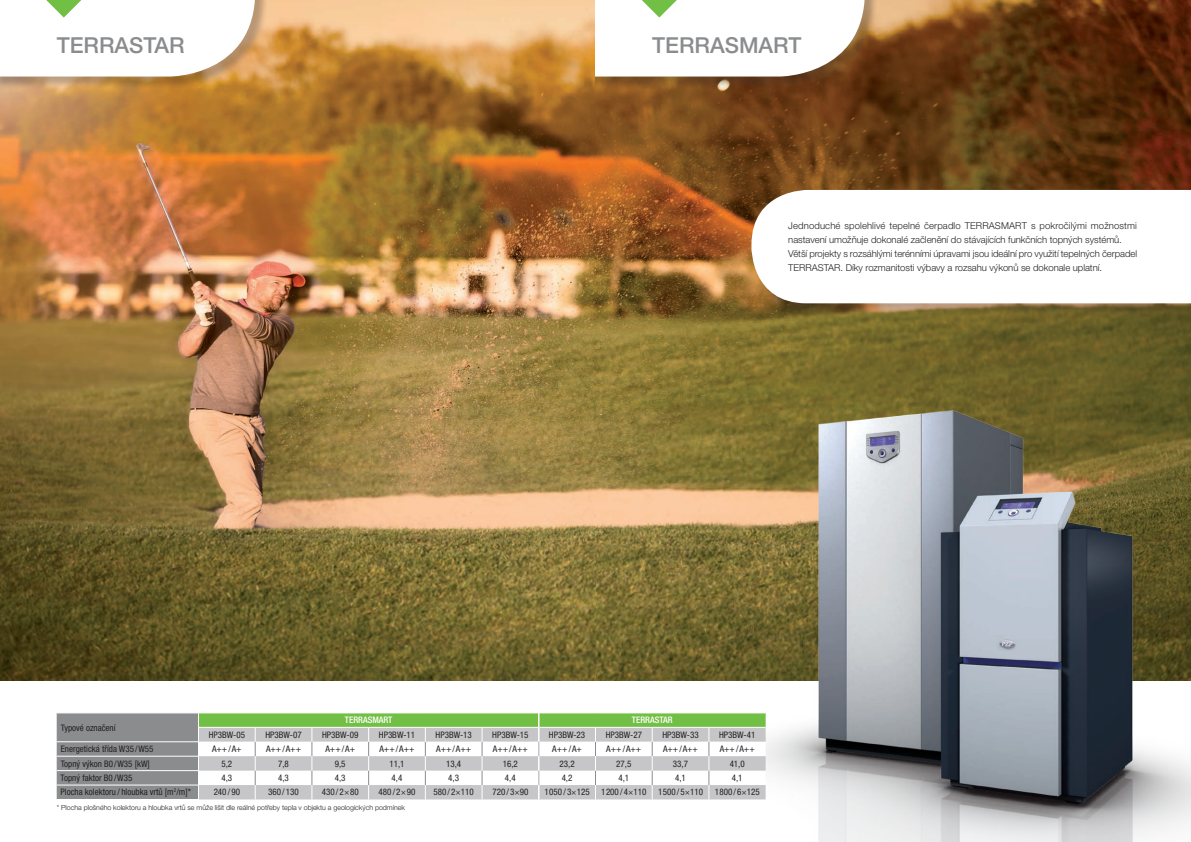
<style>
.page{position:relative;width:1191px;height:842px;background:#fff}
.page>*{position:absolute;margin:0;border:0;box-sizing:border-box;transform-origin:0 0}
.t1{font:500 22px "Helvetica Neue LT Pro";color:#8b8c8e}
.t2{font:300 9.5px/14px "Helvetica Neue LT Pro";letter-spacing:-.005em;color:#231f20}
.t3{font:condensed 9px "Helvetica Neue LT Pro";color:#231f20}
.t4{font:500 condensed 9px "Helvetica Neue LT Pro";color:#fff}
.t5{font:300 7px "Helvetica Neue LT Pro";color:#231f20}
</style>
<div class="page">
<img style="left:0;top:0;width:1191px;height:680px">
<div style="left:595px;top:0;width:283px;height:90px;background:#231f20;opacity:.3"></div>
<div style="left:0;top:0;width:268px;height:90px;background:#231f20;opacity:.3"></div>
<svg style="left:0;top:0;width:255px;height:77px"></svg>
<svg style="left:595px;top:0;width:270px;height:77px"></svg>
<img style="left:643px;top:367px;width:548px;height:475px">
<div style="left:752px;top:191px;width:439px;height:126px;background:#231f20;opacity:.3"></div>
<svg style="left:751px;top:190px;width:440px;height:113px"></svg>
<svg style="left:57px;top:713px;width:708px;height:86px"></svg>
<h1 class="t1" style="left:57px;top:32px;width:129px">TERRASTAR</h1>
<h1 class="t1" style="left:652px;top:32px;width:151px">TERRASMART</h1>
<p class="t2" style="left:788px;top:218px;width:350px">Jednoduché spolehlivé tepelné čerpadlo TERRASMART s pokročilými možnostmi nastavení umožňuje dokonalé začlenění do stávajících funkčních topných systémů.<br>Větší projekty s rozsáhlými terénními úpravami jsou ideální pro využití tepelných čerpadel TERRASTAR. Díky rozmanitosti výbavy a rozsahu výkonů se dokonale uplatní.</p>
<p class="t3" style="left:61px;top:722px;width:56px">Typové označení</p>
<p class="t4" style="left:345px;top:715px;width:49px">TERRASMART</p>
<p class="t4" style="left:632px;top:715px;width:42px">TERRASTAR</p>
<p class="t3" style="left:209px;top:729px;width:38px">HP3BW-05</p>
<p class="t3" style="left:265px;top:729px;width:38px">HP3BW-07</p>
<p class="t3" style="left:322px;top:729px;width:38px">HP3BW-09</p>
<p class="t3" style="left:379px;top:729px;width:38px">HP3BW-11</p>
<p class="t3" style="left:435px;top:729px;width:38px">HP3BW-13</p>
<p class="t3" style="left:492px;top:729px;width:38px">HP3BW-15</p>
<p class="t3" style="left:549px;top:729px;width:38px">HP3BW-23</p>
<p class="t3" style="left:605px;top:729px;width:38px">HP3BW-27</p>
<p class="t3" style="left:662px;top:729px;width:38px">HP3BW-33</p>
<p class="t3" style="left:719px;top:729px;width:38px">HP3BW-41</p>
<p class="t3" style="left:61px;top:744px;width:94px">Energetická třída W35 /W55</p>
<p class="t3" style="left:212px;top:744px;width:31px">A++/A+</p>
<p class="t3" style="left:266px;top:744px;width:37px">A++/A++</p>
<p class="t3" style="left:325px;top:744px;width:31px">A++/A+</p>
<p class="t3" style="left:379px;top:744px;width:37px">A++/A++</p>
<p class="t3" style="left:436px;top:744px;width:37px">A++/A++</p>
<p class="t3" style="left:493px;top:744px;width:37px">A++/A++</p>
<p class="t3" style="left:552px;top:744px;width:31px">A++/A+</p>
<p class="t3" style="left:606px;top:744px;width:37px">A++/A++</p>
<p class="t3" style="left:663px;top:744px;width:37px">A++/A++</p>
<p class="t3" style="left:719px;top:744px;width:37px">A++/A++</p>
<p class="t3" style="left:61px;top:758px;width:91px">Topný výkon B0 /W35 [kW]</p>
<p class="t3" style="left:221px;top:758px;width:12px">5,2</p>
<p class="t3" style="left:278px;top:758px;width:12px">7,8</p>
<p class="t3" style="left:335px;top:758px;width:12px">9,5</p>
<p class="t3" style="left:389px;top:758px;width:17px">11,1</p>
<p class="t3" style="left:446px;top:758px;width:17px">13,4</p>
<p class="t3" style="left:503px;top:758px;width:17px">16,2</p>
<p class="t3" style="left:559px;top:758px;width:17px">23,2</p>
<p class="t3" style="left:616px;top:758px;width:17px">27,5</p>
<p class="t3" style="left:673px;top:758px;width:17px">33,7</p>
<p class="t3" style="left:729px;top:758px;width:17px">41,0</p>
<p class="t3" style="left:61px;top:773px;width:73px">Topný faktor B0 /W35</p>
<p class="t3" style="left:221px;top:773px;width:12px">4,3</p>
<p class="t3" style="left:278px;top:773px;width:12px">4,3</p>
<p class="t3" style="left:335px;top:773px;width:12px">4,3</p>
<p class="t3" style="left:391px;top:773px;width:12px">4,4</p>
<p class="t3" style="left:448px;top:773px;width:12px">4,3</p>
<p class="t3" style="left:505px;top:773px;width:12px">4,4</p>
<p class="t3" style="left:561px;top:773px;width:12px">4,2</p>
<p class="t3" style="left:618px;top:773px;width:12px">4,1</p>
<p class="t3" style="left:675px;top:773px;width:12px">4,1</p>
<p class="t3" style="left:732px;top:773px;width:12px">4,1</p>
<p class="t3" style="left:61px;top:787px;width:132px">Plocha kolektoru / hloubka vrtů [m<sup>2</sup>/m]*</p>
<p class="t3" style="left:214px;top:787px;width:28px">240 / 90</p>
<p class="t3" style="left:268px;top:787px;width:32px">360 / 130</p>
<p class="t3" style="left:322px;top:787px;width:38px">430/2×80</p>
<p class="t3" style="left:378px;top:787px;width:38px">480/2×90</p>
<p class="t3" style="left:433px;top:787px;width:42px">580 / 2×110</p>
<p class="t3" style="left:492px;top:787px;width:38px">720 / 3×90</p>
<p class="t3" style="left:544px;top:787px;width:47px">1050 / 3×125</p>
<p class="t3" style="left:601px;top:787px;width:47px">1200 / 4×110</p>
<p class="t3" style="left:658px;top:787px;width:47px">1500 / 5×110</p>
<p class="t3" style="left:714px;top:787px;width:47px">1800 / 6×125</p>
<p class="t5" style="left:57px;top:803px;width:350px">* Plocha plošného kolektoru a hloubka vrtů se může lišit dle reálné potřeby tepla v objektu a geologických podmínek</p>
</div>
